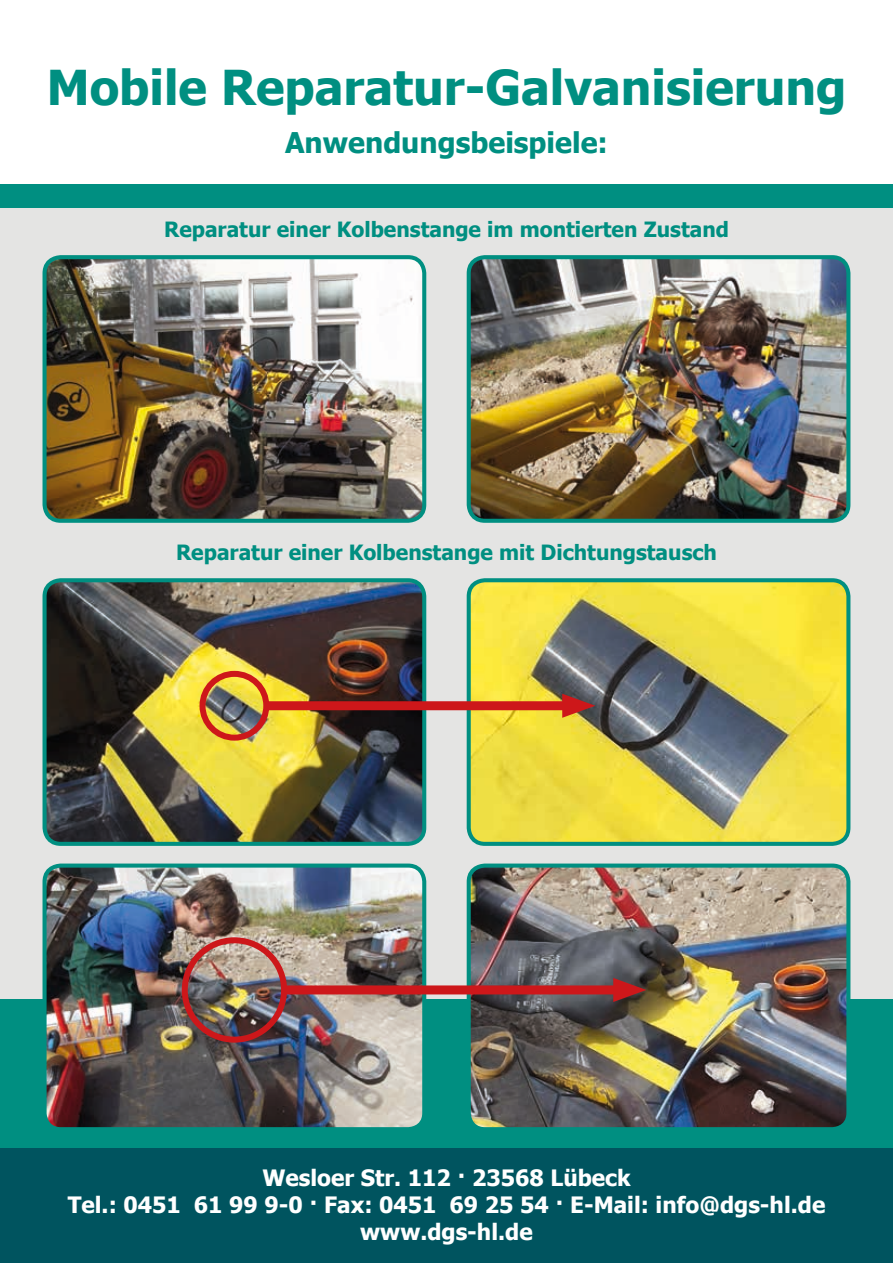
<style>
.page{position:relative;width:893px;height:1263px;background:#fff}
.page>*{position:absolute;margin:0;border:0;box-sizing:border-box;transform-origin:0 0}
.t1{font:700 48px "Tahoma";color:#008f81}
.t2{font:700 28.5px "Tahoma";color:#008f81}
.t3{font:700 22.5px/27px "Tahoma";color:#fff;text-align:center}
.t4{font:700 21px "Tahoma";color:#008f81}
</style>
<div class="page">
<div style="left:0;top:196px;width:893px;height:1067px;background:#e4e4e3"></div>
<div style="left:0;top:999px;width:893px;height:150px;background:#008f81"></div>
<div style="left:0;top:184px;width:893px;height:24px;background:#008f81"></div>
<div style="left:0;top:1149px;width:893px;height:114px;background:#00545f"></div>
<img style="left:45px;top:260px;width:379px;height:261px">
<div style="left:43px;top:255px;width:383px;height:268px;border:4px solid #008f81;border-radius:16px"></div>
<img style="left:45px;top:583px;width:379px;height:261px">
<div style="left:43px;top:578px;width:383px;height:268px;border:4px solid #008f81;border-radius:16px"></div>
<img style="left:45px;top:868px;width:376px;height:258px">
<div style="left:43px;top:863px;width:383px;height:268px;border:4px solid #008f81;border-radius:16px"></div>
<img style="left:469px;top:257px;width:379px;height:261px">
<div style="left:467px;top:255px;width:383px;height:268px;border:4px solid #008f81;border-radius:16px"></div>
<img style="left:469px;top:583px;width:379px;height:258px">
<div style="left:467px;top:578px;width:383px;height:268px;border:4px solid #008f81;border-radius:16px"></div>
<img style="left:472px;top:868px;width:373px;height:258px">
<div style="left:467px;top:863px;width:383px;height:268px;border:4px solid #008f81;border-radius:16px"></div>
<div style="left:199px;top:671px;width:70px;height:70px;border:6px solid #cd171a;border-radius:50%"></div>
<div style="left:182px;top:937px;width:105px;height:105px;border:6px solid #cd171a;border-radius:50%"></div>
<div style="left:268px;top:701px;width:308px;height:9px;background:#cd171a"></div>
<svg style="left:562px;top:694px;width:33px;height:24px"></svg>
<div style="left:283px;top:985px;width:344px;height:9px;background:#cd171a"></div>
<svg style="left:613px;top:978px;width:33px;height:24px"></svg>
<h1 class="t1" style="left:47px;top:54px;width:801px">Mobile Reparatur-Galvanisierung</h1>
<p class="t2" style="left:285px;top:123px;width:324px">Anwendungsbeispiele:</p>
<p class="t4" style="left:164px;top:215px;width:566px">Reparatur einer Kolbenstange im montierten Zustand</p>
<p class="t4" style="left:176px;top:538px;width:542px">Reparatur einer Kolbenstange mit Dichtungstausch</p>
<p class="t3" style="left:68px;top:1162px;width:759px">Wesloer Str. 112 · 23568 Lübeck<br>Tel.: 0451 61 99 9-0 · Fax: 0451 69 25 54 · E-Mail: info@dgs-hl.de www.dgs-hl.de</p>
</div>
